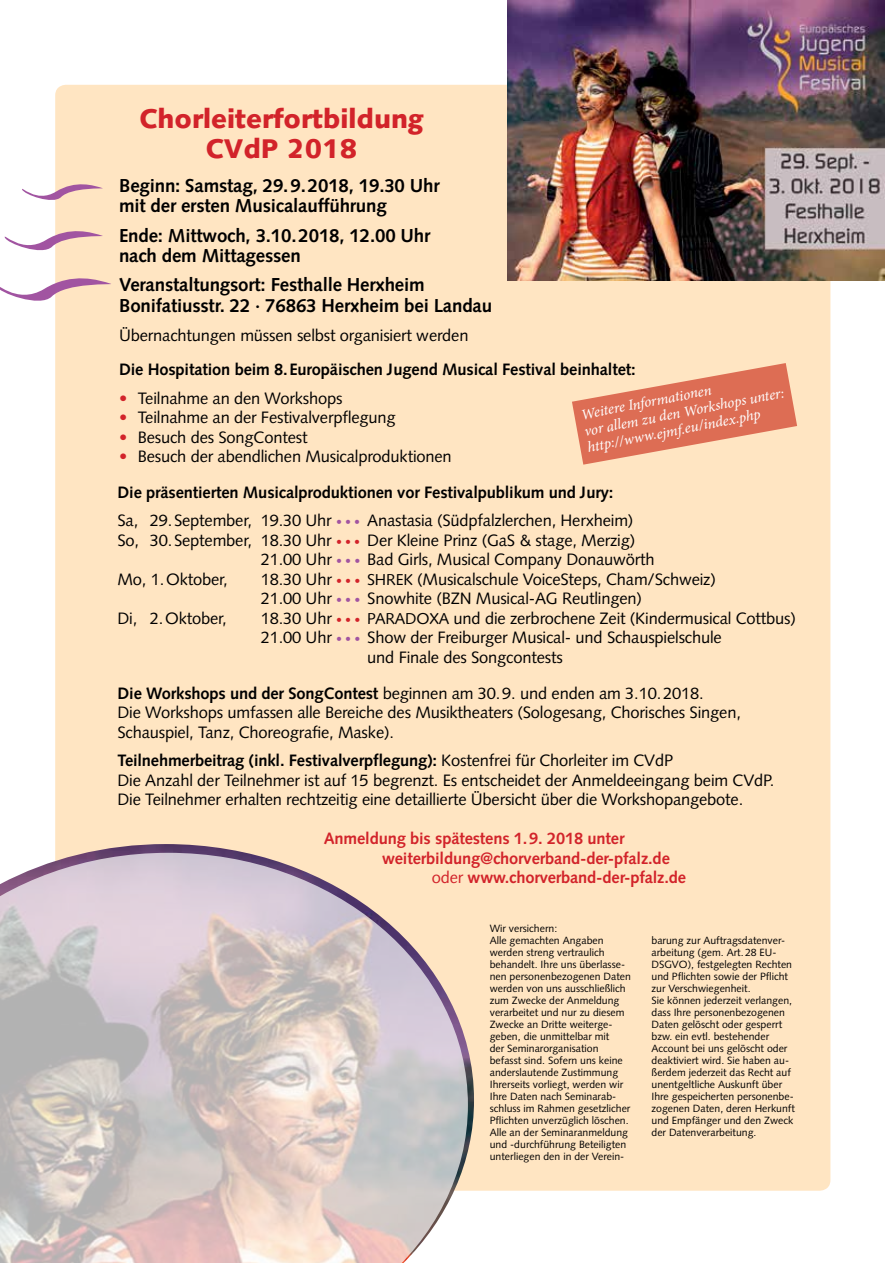
<style>
.page{position:relative;width:893px;height:1263px;background:#fff}
.page>*{position:absolute;margin:0;border:0;box-sizing:border-box;transform-origin:0 0}
.t1{font:900 27px/30px "Syntax";color:#d2232a;text-align:center}
.t2{font:700 18.75px/20.2px "Syntax";letter-spacing:-.01em;color:#000}
.t3{font:16.5px/19.5px "Syntax";letter-spacing:-.01em;color:#000}
.t4{font:700 16.5px/35.4px "Syntax";letter-spacing:-.01em;color:#000}
.t5{font:700 16.5px "Syntax";letter-spacing:-.01em;color:#d2232a}
.t6{font:italic 15px/16.5px "Minion Pro";color:#fff}
.t7{font:10.5px/12px "Syntax";color:#000}
.s1{font-weight:700;color:#d2232a}
.s2{color:#d2232a}
.s3{font-weight:400;color:#d2232a}
.s4{font-weight:400}
.s5{font-size:12px;color:#a154a1}
.s6{font-size:12px;color:#d2232a}
.s7{font-size:15.75px}
.s8{font-weight:700}
</style>
<div class="page">
<div style="left:55px;top:85px;width:775px;height:1106px;background:#ffe5c2;border-radius:11px"></div>
<img style="left:508px;top:0;width:376px;height:281px">
<svg style="left:572px;top:363px;width:225px;height:102px"></svg>
<img style="left:55px;top:844px;width:419px;height:347px">
<svg style="left:0;top:853px;width:468px;height:410px;background:#d4c7c6"></svg>
<svg style="left:22px;top:180px;width:81px;height:25px"></svg>
<svg style="left:0;top:272px;width:111px;height:36px"></svg>
<svg style="left:4px;top:225px;width:99px;height:31px"></svg>
<h1 class="t1" style="left:140px;top:104px;width:285px">Chorleiterfortbildung<br>CVdP 2018</h1>
<p class="t2" style="left:119px;top:176px;width:322px">Beginn: Samstag, 29.9.2018, 19.30 Uhr mit der ersten Musicalaufführung</p>
<p class="t2" style="left:119px;top:225px;width:313px">Ende: Mittwoch, 3.10.2018, 12.00 Uhr nach dem Mittagessen</p>
<p class="t2" style="left:119px;top:274px;width:375px;line-height:21px">Veranstaltungsort: Festhalle Herxheim<br>Bonifatiusstr. 22 · 76863 Herxheim bei Landau</p>
<p class="t3" style="left:119px;top:325px;width:351px">Übernachtungen müssen selbst organisiert werden</p>
<p class="t4" style="left:119px;top:352px;width:518px">Die Hospitation beim 8.Europäischen Jugend Musical Festival beinhaltet:</p>
<p class="t3" style="left:119px;top:388px;width:225px"><span class="s1">•</span> Teilnahme an den Workshops</p>
<p class="t3" style="left:119px;top:408px;width:278px"><span class="s2">•</span> Teilnahme an der Festivalverpflegung</p>
<p class="t3" style="left:119px;top:427px;width:190px"><span class="s2">•</span> Besuch des SongContest</p>
<p class="t4" style="left:118px;top:439px;width:497px"><span class="s3">•</span> <span class="s4">Besuch der abendlichen Musicalproduktionen<br></span>Die präsentierten Musicalproduktionen vor Festivalpublikum und Jury:</p>
<p class="t3" style="left:118px;top:511px;width:517px">Sa, 29.September, 19.30 Uhr <span class="s5">• • •</span> Anastasia (Südpfalzlerchen, Herxheim)</p>
<p class="t3" style="left:118px;top:530px;width:519px">So, 30.September, 18.30 Uhr <span class="s6">• • •</span> Der Kleine Prinz (GaS &amp; stage, Merzig)</p>
<p class="t3" style="left:261px;top:550px;width:395px">21.00 Uhr <span class="s5">• • •</span> Bad Girls, Musical Company Donauwörth</p>
<p class="t3" style="left:118px;top:569px;width:112px">Mo, 1.Oktober,</p>
<p class="t3" style="left:261px;top:569px;width:457px">18.30 Uhr <span class="s6">• • •</span> <span class="s7">SHREK</span> (Musicalschule VoiceSteps, Cham/Schweiz)<br>21.00 Uhr <span class="s5">• • •</span> Snowhite (BZN Musical-AG Reutlingen)</p>
<p class="t3" style="left:118px;top:608px;width:111px">Di, 2.Oktober,</p>
<p class="t3" style="left:261px;top:608px;width:537px">18.30 Uhr <span class="s6">• • •</span> <span class="s7">PARADOXA</span> und die zerbrochene Zeit (Kindermusical Cottbus)</p>
<p class="t3" style="left:261px;top:628px;width:463px">21.00 Uhr <span class="s5">• • •</span> Show der Freiburger Musical- und Schauspielschule</p>
<p class="t3" style="left:367px;top:647px;width:197px">und Finale des Songcontests</p>
<p class="t3" style="left:118px;top:683px;width:625px"><span class="s8">Die Workshops und der SongContest</span> beginnen am 30.9. und enden am 3.10.2018.<br>Die Workshops umfassen alle Bereiche des Musiktheaters (Sologesang, Chorisches Singen,<br>Schauspiel, Tanz, Choreografie, Maske).</p>
<p class="t3" style="left:118px;top:751px;width:658px"><span class="s8">Teilnehmerbeitrag (inkl. Festivalverpflegung):</span> Kostenfrei für Chorleiter im CVdP<br>Die Anzahl der Teilnehmer ist auf 15 begrenzt. Es entscheidet der Anmeldeeingang beim CVdP.<br>Die Teilnehmer erhalten rechtzeitig eine detaillierte Übersicht über die Workshopangebote.</p>
<p class="t5" style="left:324px;top:829px;width:302px">Anmeldung bis spätestens 1.9. 2018 unter</p>
<p class="t5" style="left:382px;top:848px;width:289px">weiterbildung@chorverband-der-pfalz.de</p>
<p class="t5" style="left:432px;top:868px;width:256px"><span class="s4">oder</span> www.chorverband-der-pfalz.de</p>
<p class="t6" style="left:580px;top:407px;width:205px;rotate:-11deg">Weitere Informationen<br>vor allem zu den Workshops unter: http://www.ejmf.eu/index.php</p>
<p class="t7" style="left:490px;top:922px;width:143px">Wir versichern:<br>Alle gemachten Angaben werden streng vertraulich behandelt. Ihre uns überlasse&shy;nen personenbezogenen Daten werden von uns ausschließlich zum Zwecke der Anmeldung verarbeitet und nur zu diesem<br>Zwecke an Dritte weiterge&shy;geben, die unmittelbar mit<br>der Seminarorganisation befasst sind. Sofern uns keine anderslautende Zustimmung<br>Ihrerseits vorliegt, werden wir<br>Ihre Daten nach Seminarab&shy;schluss im Rahmen gesetzlicher<br>Pflichten unverzüglich löschen.<br>Alle an der Seminaranmeldung und -durchführung Beteiligten unterliegen den in der Verein-</p>
<p class="t7" style="left:651px;top:934px;width:145px">barung zur Auftragsdatenver&shy;arbeitung (gem. Art.28 EU-<br>DSGVO), festgelegten Rechten und Pflichten sowie der Pflicht zur Verschwiegenheit.<br>Sie können jederzeit verlangen, dass Ihre personenbezogenen<br>Daten gelöscht oder gesperrt bzw. ein evtl. bestehender<br>Account bei uns gelöscht oder deaktiviert wird. Sie haben au&shy;ßerdem jederzeit das Recht auf unentgeltliche Auskunft über<br>Ihre gespeicherten personenbe&shy;zogenen Daten, deren Herkunft und Empfänger und den Zweck der Datenverarbeitung.</p>
</div>
